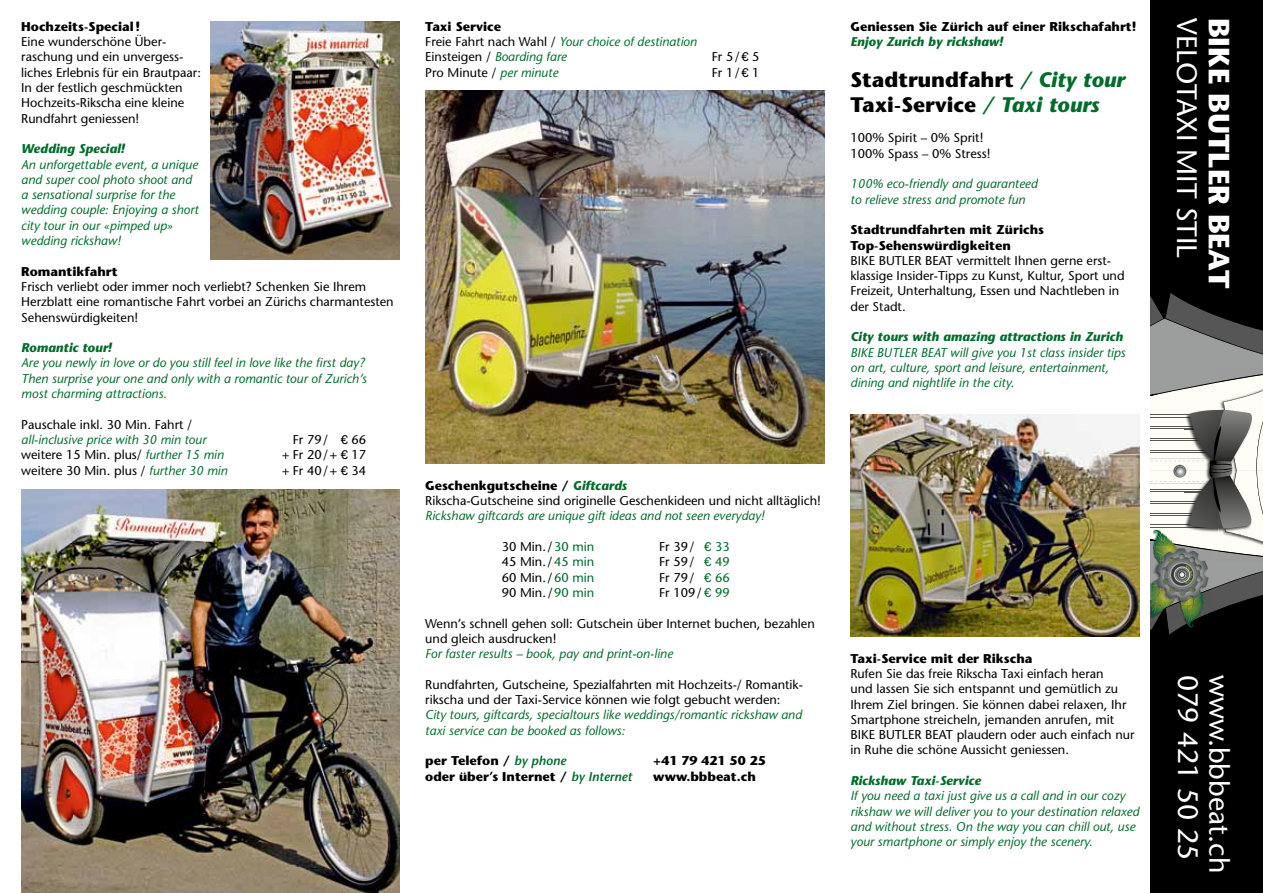
<style>
.page{position:relative;width:1263px;height:893px;background:#fff}
.page>*{position:absolute;margin:0;border:0;box-sizing:border-box;transform-origin:0 0}
.t1{font:700 29.25px "Stone Sans";color:#fff}
.t2{font:28.05px/31.3px "Stone Sans";color:#fff}
.t3{font:700 21px/25.2px "Stone Sans";color:#000}
.t4{font:12.75px/15.3px "Stone Sans";color:#000}
.t5{font:italic 12.75px/15.3px "Stone Sans";color:#006b2b}
.t6{font:700 12.75px/15.3px "Stone Sans";color:#000}
.t7{font:italic 700 12.75px "Stone Sans";color:#006b2b}
.s1{font-family:"Univers LT Std"}
.s2{font-style:italic;color:#006b2b}
.s3{font-weight:700;font-style:normal;color:#000}
.s4{font-style:normal;color:#000}
.s5{font-weight:700}
.s6{font-weight:700;font-style:italic;color:#006b2b}
.s7{color:#006b2b}
.s8{font-family:"Univers LT Std";color:#006b2b}
.s9{font-weight:600;font-style:italic;color:#006b2b}
</style>
<div class="page">
<img style="left:425px;top:91px;width:400px;height:372px">
<img style="left:21px;top:490px;width:379px;height:403px">
<img style="left:850px;top:415px;width:289px;height:222px">
<div style="left:1150px;top:0;width:113px;height:893px;background:#000"></div>
<img style="left:210px;top:21px;width:190px;height:238px">
<svg style="left:1150px;top:293px;width:113px;height:342px;background:#8c8d88"></svg>
<p class="t6" style="left:21px;top:19px;width:120px">Hochzeits-Special!</p>
<p class="t4" style="left:21px;top:34px;width:181px">Eine wunderschöne Über&shy;raschung und ein unvergess&shy;liches Erlebnis für ein Brautpaar:<br>I n der festlich geschmückten<br>Hochzeits-Rikscha eine kleine<br>Rundfahrt geniessen!</p>
<p class="t7" style="left:21px;top:141px;width:105px">Wedding Special!</p>
<p class="t5" style="left:21px;top:156px;width:179px">An unforgettable event, a unique and super cool photo shoot and a sensational surprise for the wedding couple: Enjoying a short city tour in our «pimped up» wedding rickshaw!</p>
<p class="t6" style="left:21px;top:264px;width:98px">Romantikfahrt</p>
<p class="t4" style="left:21px;top:279px;width:374px">Frisch verliebt oder immer noch verliebt? Schenken Sie I hrem<br>Herzblatt eine romantische Fahrt vorbei an Zürichs charmantesten<br>Sehenswürdigkeiten!</p>
<p class="t7" style="left:21px;top:340px;width:92px">Romantic tour!</p>
<p class="t5" style="left:21px;top:355px;width:347px">Are you newly in love or do you still feel in love like the first day?<br>Then surprise your one and only with a romantic tour of Zurich’s most charming attractions.</p>
<p class="t4" style="left:21px;top:417px;width:172px">Pauschale inkl. 30 Min. Fahrt /</p>
<p class="t5" style="left:21px;top:432px;width:187px">all-inclusive price with 30 min tour</p>
<p class="t4" style="left:293px;top:432px;width:75px">Fr 79/ <span class="s1">€</span> 66</p>
<p class="t4" style="left:21px;top:447px;width:204px">weitere 15 Min. plus/ <span class="s2">further 15 min</span></p>
<p class="t4" style="left:282px;top:447px;width:85px">+ Fr 20/+ <span class="s1">€</span> 17</p>
<p class="t4" style="left:21px;top:462px;width:208px">weitere 30 Min. plus / <span class="s2">further 30 min</span></p>
<p class="t4" style="left:282px;top:462px;width:85px">+ Fr 40/+ <span class="s1">€</span> 34</p>
<p class="t5" style="left:425px;top:19px;width:273px"><span class="s3">Taxi Service<br></span><span class="s4">Freie Fahrt nach Wahl /</span> Your choice of destination<br><span class="s4">Einsteigen /</span> Boarding fare</p>
<p class="t4" style="left:712px;top:49px;width:49px">Fr 5/<span class="s1">€</span> 5</p>
<p class="t4" style="left:425px;top:65px;width:134px">Pro Minute / <span class="s2">per minute</span></p>
<p class="t4" style="left:712px;top:65px;width:49px">Fr 1/<span class="s1">€</span> 1</p>
<p class="t6" style="left:850px;top:19px;width:288px">Geniessen Sie Zürich auf einer Rikschafahrt!</p>
<p class="t7" style="left:850px;top:34px;width:154px">Enjoy Zurich by rickshaw!</p>
<h3 class="t3" style="left:850px;top:67px;width:276px">Stadtrundfahrt <span class="s2">/ City tour<br></span>Taxi-Service <span class="s2">/ Taxi tours</span></h3>
<p class="t4" style="left:850px;top:130px;width:142px">100% Spirit – 0% Sprit!<br>100% Spass – 0% Stress!</p>
<p class="t5" style="left:850px;top:176px;width:189px">100% eco-friendly and guaranteed to relieve stress and promote fun</p>
<p class="t6" style="left:850px;top:222px;width:195px">Stadtrundfahrten mit Zürichs<br>Top-Sehenswürdigkeiten</p>
<p class="t4" style="left:850px;top:253px;width:276px">Bike Butler Beat vermittelt I hnen gerne erst&shy;klassige I nsider-Tipps zu Kunst, Kultur, Sport und Freizeit, Unterhaltung, Essen und Nachtleben in der Stadt.</p>
<p class="t7" style="left:850px;top:329px;width:274px">City tours with amazing attractions in Zurich</p>
<p class="t5" style="left:850px;top:345px;width:277px">BIKE BUTLER BEAT will give you 1st class insider tips on art, culture, sport and leisure, entertainment, dining and nightlife in the city.</p>
<p class="t4" style="left:425px;top:478px;width:397px"><span class="s5">Geschenkgutscheine /</span> <span class="s6">Giftcards<br></span>Rikscha-Gutscheine sind originelle Geschenkideen und nicht alltäglich!</p>
<p class="t5" style="left:425px;top:508px;width:341px">Rickshaw giftcards are unique gift ideas and not seen everyday!</p>
<p class="t4" style="left:502px;top:539px;width:94px">30 Min./<span class="s7">30 min</span></p>
<p class="t4" style="left:659px;top:539px;width:72px">Fr 39/ <span class="s8">€</span> <span class="s7">33</span></p>
<p class="t4" style="left:502px;top:554px;width:94px">45 Min./<span class="s7">45 min</span></p>
<p class="t4" style="left:659px;top:554px;width:72px">Fr 59/ <span class="s8">€</span> <span class="s7">49</span></p>
<p class="t4" style="left:502px;top:570px;width:94px">60 Min./<span class="s7">60 min</span></p>
<p class="t4" style="left:659px;top:570px;width:72px">Fr 79/ <span class="s8">€</span> <span class="s7">66</span></p>
<p class="t4" style="left:502px;top:585px;width:94px">90 Min./<span class="s7">90 min</span></p>
<p class="t4" style="left:659px;top:585px;width:72px">Fr 109/ <span class="s8">€</span> <span class="s7">99</span></p>
<p class="t4" style="left:425px;top:615px;width:391px">Wenn’s schnell gehen soll: Gutschein über I nternet buchen, bezahlen und gleich ausdrucken!</p>
<p class="t5" style="left:425px;top:646px;width:249px">For faster results – book, pay and print-on-line</p>
<p class="t4" style="left:425px;top:677px;width:379px">Rundfahrten, Gutscheine, Spezialfahrten mit Hochzeits-/ Romantik&shy;rikscha und der Taxi-Service können wie folgt gebucht werden:</p>
<p class="t5" style="left:425px;top:707px;width:378px">City tours, giftcards, specialtours like weddings/romantic rickshaw and taxi service can be booked as follows:</p>
<p class="t6" style="left:425px;top:753px;width:142px">per Telefon / <span class="s9">by phone</span></p>
<p class="t6" style="left:653px;top:753px;width:114px">+41 79 421 50 25</p>
<p class="t6" style="left:425px;top:768px;width:208px">oder über’s Internet / <span class="s9">by Internet</span></p>
<p class="t6" style="left:653px;top:768px;width:104px">www.bbbeat.ch</p>
<p class="t6" style="left:850px;top:651px;width:183px">Taxi-Service mit der Rikscha</p>
<p class="t4" style="left:850px;top:666px;width:286px">Rufen Sie das freie Rikscha Taxi einfach heran<br>und lassen Sie sich entspannt und gemütlich zu<br>I hrem Ziel bringen. Sie können dabei relaxen, I hr Smartphone streicheln, jemanden anrufen, mit Bike Butler Beat plaudern oder auch einfach nur in Ruhe die schöne Aussicht geniessen.</p>
<p class="t7" style="left:850px;top:773px;width:132px">Rickshaw Taxi-Service</p>
<p class="t5" style="left:850px;top:788px;width:290px">If you need a taxi just give us a call and in our cozy rikshaw we will deliver you to your destination relaxed and without stress. On the way you can chill out, use your smartphone or simply enjoy the scenery.</p>
<h2 class="t2" style="left:1203px;top:18px;width:241px;rotate:90deg">VELOTAXI MIT STIL</h2>
<h1 class="t1" style="left:1236px;top:18px;width:272px;rotate:90deg">BIKE BUTLER BEAT</h1>
<h2 class="t2" style="left:1235px;top:675px;width:199px;rotate:90deg">www.bbbeat.ch<br>079 421 50 25</h2>
</div>
